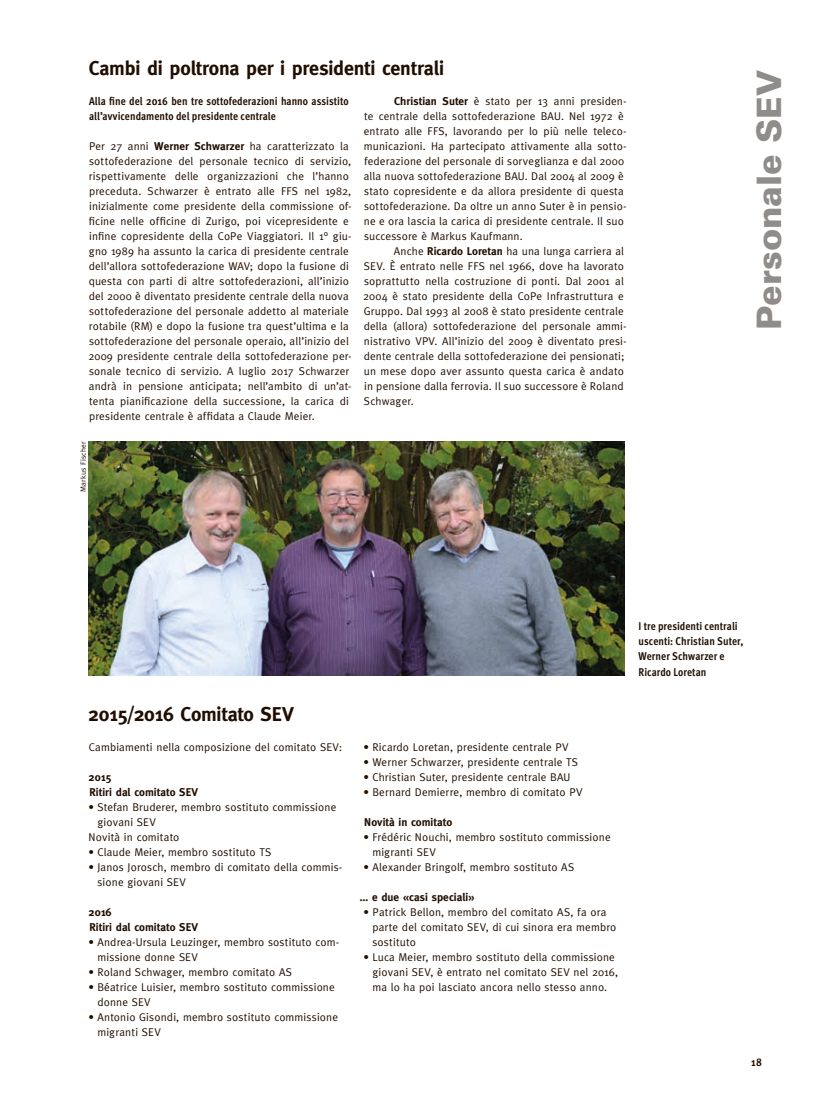
<style>
.page{position:relative;width:815px;height:1117px;background:#fff}
.page>*{position:absolute;margin:0;border:0;box-sizing:border-box;transform-origin:0 0}
.t1{font:900 33.75px "Univers";color:#8f8c89}
.t2{font:700 20px "Meta";letter-spacing:-.01em;color:#200e00}
.t3{font:11.25px/15px "Meta";letter-spacing:.015em;color:#200e00}
.t4{font:700 11.25px/15px "Meta Cond";color:#200e00}
.t5{font:700 11.25px/15px "Meta";letter-spacing:.005em;color:#200e00}
.t6{font:7.5px "Meta";letter-spacing:.035em;color:#200e00}
.s1{font-weight:700}
</style>
<div class="page">
<img style="left:89px;top:441px;width:535px;height:234px">
<h2 class="t2" style="left:89px;top:56px;width:357px">Cambi di poltrona per i presidenti centrali</h2>
<p class="t4" style="left:89px;top:93px;width:261px">Alla fine del 2016 ben tre sottofederazioni hanno assistito all’avvicendamento del presidente centrale</p>
<p class="t3" style="left:88px;top:138px;width:265px">Per 27 anni <span class="s1">Werner Schwarzer</span> ha caratterizzato la sottofederazione del personale tecnico di servizio, rispettivamente delle organizzazioni che l’hanno preceduta. Schwarzer è entrato alle FFS nel 1982, inizialmente come presidente della commissione of&shy;ficine nelle officine di Zurigo, poi vicepresidente e infine copresidente della CoPe Viaggiatori. Il 1° giu&shy;gno 1989 ha assunto la carica di presidente centrale dell’allora sottofederazione WAV; dopo la fusione di questa con parti di altre sottofederazioni, all’inizio del 2000 è diventato presidente centrale della nuova sottofederazione del personale addetto al materiale rotabile (RM) e dopo la fusione tra quest’ultima e la sottofederazione del personale operaio, all’inizio del 2009 presidente centrale della sottofederazione per&shy;sonale tecnico di servizio. A luglio 2017 Schwarzer andrà in pensione anticipata; nell’ambito di un’at&shy;tenta pianificazione della successione, la carica di presidente centrale è affidata a Claude Meier.</p>
<p class="t3" style="left:364px;top:93px;width:264px;text-indent:30px"><span class="s1">Christian Suter</span> è stato per 13 anni presiden&shy;te centrale della sottofederazione BAU. Nel 1972 è entrato alle FFS, lavorando per lo più nelle teleco&shy;municazioni. Ha partecipato attivamente alla sotto&shy;federazione del personale di sorveglianza e dal 2000 alla nuova sottofederazione BAU. Dal 2004 al 2009 è stato copresidente e da allora presidente di questa sottofederazione. Da oltre un anno Suter è in pensio&shy;ne e ora lascia la carica di presidente centrale. Il suo successore è Markus Kaufmann.</p>
<p class="t3" style="left:363px;top:243px;width:265px;text-indent:30px">Anche <span class="s1">Ricardo Loretan</span> ha una lunga carriera al SEV. È entrato nelle FFS nel 1966, dove ha lavorato soprattutto nella costruzione di ponti. Dal 2001 al 2004 è stato presidente della CoPe Infrastruttura e Gruppo. Dal 1993 al 2008 è stato presidente centrale della (allora) sottofederazione del personale ammi&shy;nistrativo VPV. All’inizio del 2009 è diventato presi&shy;dente centrale della sottofederazione dei pensionati; un mese dopo aver assunto questa carica è andato in pensione dalla ferrovia. Il suo successore è Roland Schwager.</p>
<p class="t6" style="left:79px;top:492px;width:52px;rotate:-90deg">Markus Fischer</p>
<h1 class="t1" style="left:748px;top:330px;width:261px;rotate:-90deg">Personale SEV</h1>
<h2 class="t2" style="left:88px;top:701px;width:207px">2015/2016 Comitato SEV</h2>
<p class="t3" style="left:89px;top:738px;width:255px">Cambiamenti nella composizione del comitato SEV:</p>
<p class="t5" style="left:89px;top:769px;width:111px">2015<br>Ritiri dal comitato SEV</p>
<p class="t3" style="left:89px;top:798px;width:249px">• Stefan Bruderer, membro sostituto commissione</p>
<p class="t3" style="left:97px;top:813px;width:60px">giovani SEV</p>
<p class="t3" style="left:89px;top:828px;width:92px">Novità in comitato</p>
<p class="t3" style="left:89px;top:843px;width:184px">• Claude Meier, membro sostituto TS</p>
<p class="t3" style="left:97px;top:858px;width:246px;text-indent:-9px">• Janos Jorosch, membro di comitato della commis&shy;sione giovani SEV</p>
<p class="t5" style="left:89px;top:904px;width:111px">2016<br>Ritiri dal comitato SEV</p>
<p class="t3" style="left:97px;top:933px;width:243px;text-indent:-9px">• Andrea-Ursula Leuzinger, membro sostituto com&shy;missione donne SEV</p>
<p class="t3" style="left:89px;top:963px;width:205px">• Roland Schwager, membro comitato AS</p>
<p class="t3" style="left:97px;top:978px;width:239px;text-indent:-9px">• Béatrice Luisier, membro sostituto commissione donne SEV</p>
<p class="t3" style="left:97px;top:1008px;width:242px;text-indent:-9px">• Antonio Gisondi, membro sostituto commissione migranti SEV</p>
<p class="t3" style="left:364px;top:738px;width:206px">• Ricardo Loretan, presidente centrale PV</p>
<p class="t3" style="left:364px;top:753px;width:216px">• Werner Schwarzer, presidente centrale TS</p>
<p class="t3" style="left:364px;top:768px;width:208px">• Christian Suter, presidente centrale BAU</p>
<p class="t3" style="left:364px;top:783px;width:220px">• Bernard Demierre, membro di comitato PV</p>
<p class="t5" style="left:364px;top:814px;width:89px">Novità in comitato</p>
<p class="t3" style="left:372px;top:828px;width:240px;text-indent:-9px">• Frédéric Nouchi, membro sostituto commissione migranti SEV</p>
<p class="t3" style="left:364px;top:858px;width:212px">• Alexander Bringolf, membro sostituto AS</p>
<p class="t5" style="left:360px;top:888px;width:116px">… e due «casi speciali»</p>
<p class="t3" style="left:372px;top:903px;width:246px;text-indent:-9px">• Patrick Bellon, membro del comitato AS, fa ora parte del comitato SEV, di cui sinora era membro sostituto</p>
<p class="t3" style="left:372px;top:948px;width:247px;text-indent:-9px">• Luca Meier, membro sostituto della commissione giovani SEV, è entrato nel comitato SEV nel 2016, ma lo ha poi lasciato ancora nello stesso anno.</p>
<p class="t4" style="left:639px;top:618px;width:106px">I tre presidenti centrali uscenti: Christian Suter,<br>Werner Schwarzer e<br>Ricardo Loretan</p>
<p class="t4" style="left:751px;top:1053px;width:12px">18</p>
</div>
